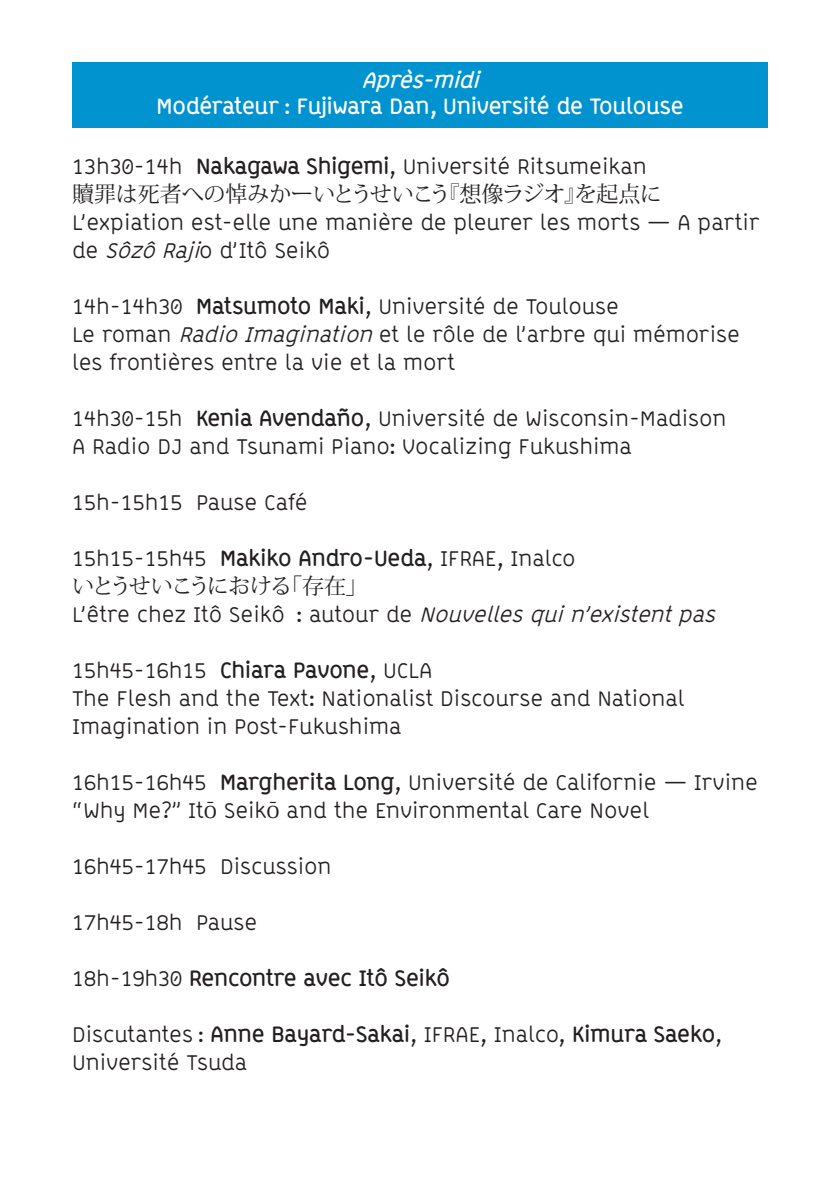
<style>
.page{position:relative;width:840px;height:1191px;background:#fff}
.page>*{position:absolute;margin:0;border:0;box-sizing:border-box;transform-origin:0 0}
.t1{font:22px/28px "ABB Line";color:#231f20}
.t2{font:700 22px "ABB Line";color:#fff}
.t3{font:700 22px "ABB Line";letter-spacing:-.01em;color:#231f20}
.t4{font:22px "Koz Min Pr 6 N";letter-spacing:-.01em;color:#231f20}
.t5{font:22px "Koz Min Pr 6 N";letter-spacing:-.09em;color:#231f20}
.t6{font:italic 700 22px "ABB Line";color:#fff}
.s1{font-weight:700}
.s2{font-style:italic}
.s3{font-family:"Koz Min Pr 6 N";font-size:24px}
.s4{font-weight:400}
</style>
<div class="page">
<div style="left:72px;top:62px;width:695px;height:65px;background:#0093d0"></div>
<p class="t6" style="left:361px;top:67px;width:125px">Après-midi</p>
<p class="t2" style="left:156px;top:93px;width:528px">Modérateur : Fujiwara Dan, Université de Toulouse</p>
<p class="t1" style="left:72px;top:152px;width:576px">13h30-14h <span class="s1">Nakagawa Shigemi</span>, Université Ritsumeikan</p>
<p class="t4" style="left:72px;top:181px;width:591px">贖罪は死者への悼みかーいとうせいこう『想像ラジオ』を起点に</p>
<p class="t1" style="left:72px;top:208px;width:688px">L’expiation est-elle une manière de pleurer les morts — A partir de <span class="s2">Sôzô Raji</span>o d’Itô Seikô</p>
<p class="t1" style="left:72px;top:292px;width:548px">14h-14h30 <span class="s1">Matsumoto Maki</span>, Université de Toulouse</p>
<p class="t1" style="left:72px;top:320px;width:669px">Le roman <span class="s2">Radio Imagination</span> et le rôle de l’arbre qui mémorise les frontières entre la vie et la mort</p>
<p class="t1" style="left:72px;top:404px;width:655px">14h30-15h <span class="s1">Kenia Avendaño</span>, Université de Wisconsin-Madison</p>
<p class="t1" style="left:72px;top:432px;width:561px">A Radio DJ and Tsunami Piano: Vocalizing Fukushima</p>
<p class="t1" style="left:72px;top:488px;width:237px">15h-15h15 Pause Café</p>
<p class="t1" style="left:72px;top:544px;width:505px">15h15-15h45 <span class="s1">Makiko Andro-Ueda</span>, IFRAE, Inalco</p>
<p class="t5" style="left:72px;top:573px;width:297px">いとうせいこうにおける「存在」</p>
<p class="t1" style="left:72px;top:600px;width:650px">L’ ê t r e c h e z I t ô S e i k ô : a ut o u r d e <span class="s2">Nouvellesquin’existentpas</span></p>
<p class="t1" style="left:72px;top:656px;width:361px">15h45-16h15 <span class="s1">Chiara Pavone</span>, UCLA</p>
<p class="t1" style="left:72px;top:684px;width:613px">The Flesh and the Text: Nationalist Discourse and National<br>Imagination in Post-Fukushima</p>
<p class="t1" style="left:72px;top:768px;width:687px">16h15-16h45 <span class="s1">Margherita Long</span>, Université de Californie — Irvine</p>
<p class="t1" style="left:72px;top:796px;width:578px">“Why Me?” It<span class="s3">ō</span> Seik<span class="s3">ō</span> and the Environmental Care Novel</p>
<p class="t1" style="left:72px;top:852px;width:261px">16h45-17h45 Discussion</p>
<p class="t1" style="left:72px;top:908px;width:187px">17h45-18h Pause</p>
<p class="t3" style="left:72px;top:965px;width:379px"><span class="s4">18h-19h30</span> Rencontre avec Itô Seikô</p>
<p class="t1" style="left:72px;top:1020px;width:651px">Discutantes : <span class="s1">Anne Bayard-Sakai</span>, IFRAE, Inalco, <span class="s1">Kimura Saeko</span>,<br>Université Tsuda</p>
</div>
